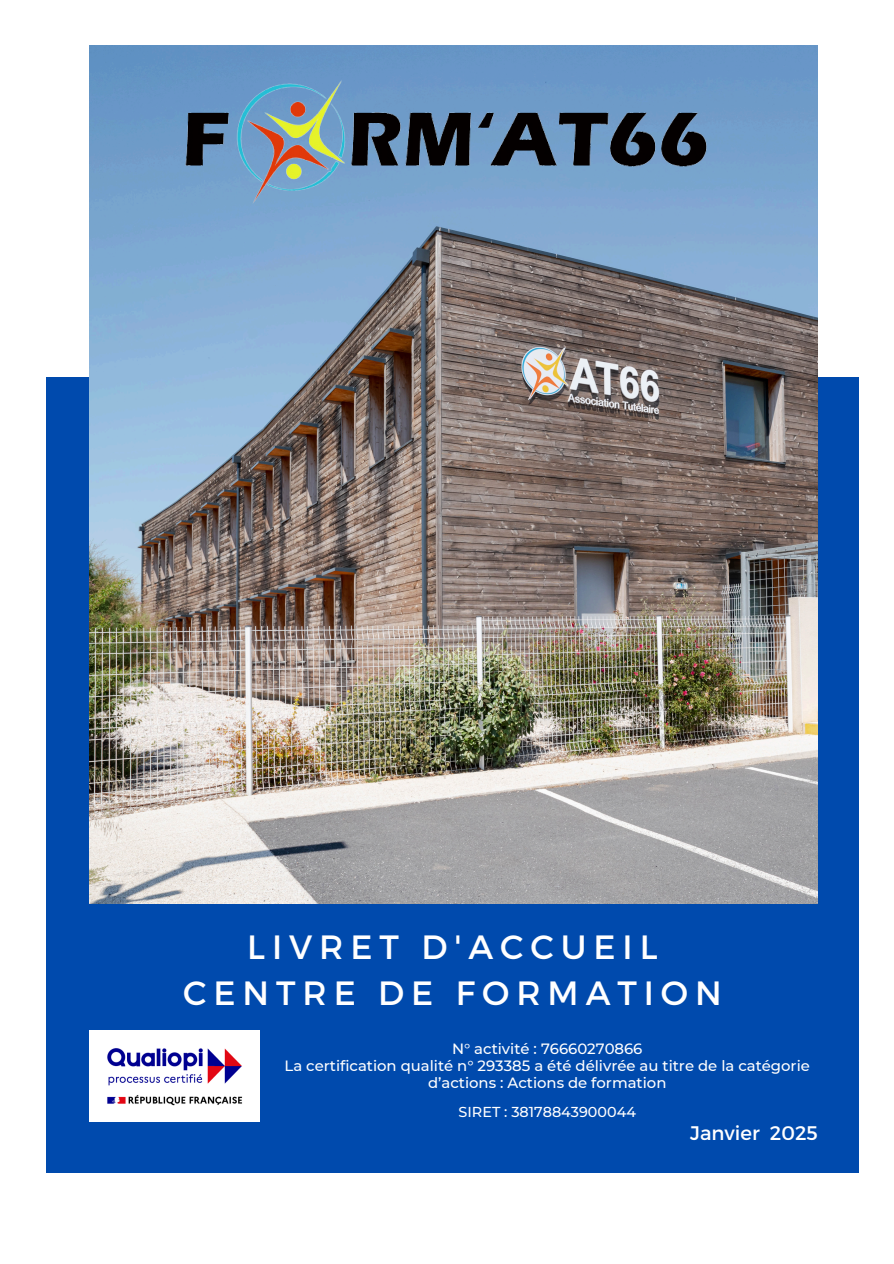
<style>
.page{position:relative;width:894px;height:1264px;background:#fff}
.page>*{position:absolute;margin:0;border:0;box-sizing:border-box;transform-origin:0 0}
.t1{font:33.6px/46.2px "Montserrat";letter-spacing:.205em;color:#fff;text-align:center}
.t2{font:19.65px "Montserrat";color:#fefeff}
.t3{font:500 14.85px/16.8px "Montserrat";color:#fff;text-align:center}
.t4{font:500 14.4px "Montserrat";color:#fff}
</style>
<div class="page">
<div style="left:46px;top:377px;width:812px;height:795px;background:#004aad"></div>
<img style="left:89px;top:45px;width:728px;height:858px">
<img style="left:180px;top:79px;width:532px;height:129px">
<img style="left:89px;top:1030px;width:170px;height:91px">
<p class="t1" style="left:183px;top:921px;width:540px">LIVRET D'ACCUEIL<br>CENTRE DE FORMATION</p>
<h1 class="t3" style="left:452px;top:1040px;width:192px">N° activité : 76660270866</h1>
<p class="t3" style="left:284px;top:1057px;width:527px">La certification qualité n° 293385 a été délivrée au titre de la catégorie d’actions : Actions de formation</p>
<p class="t4" style="left:458px;top:1103px;width:179px">SIRET : 38178843900044</p>
<p class="t2" style="left:690px;top:1119px;width:129px">Janvier 2025</p>
</div>
